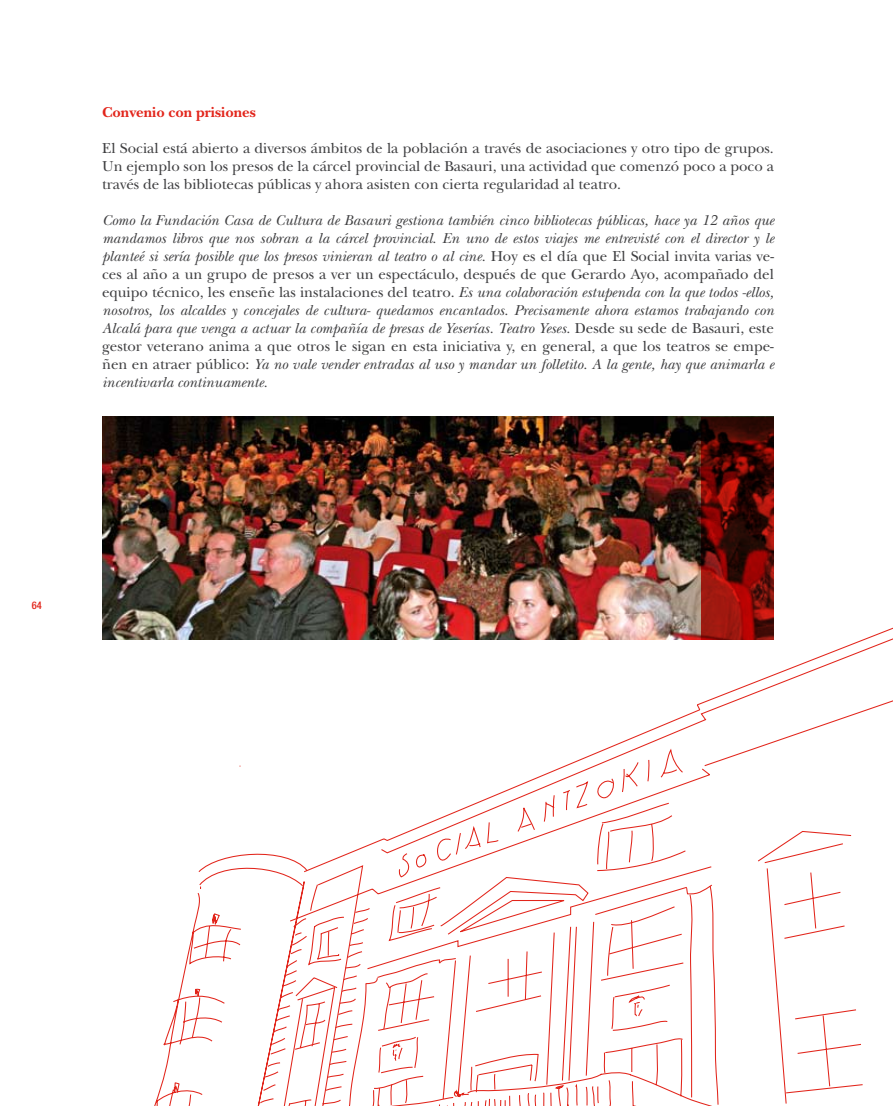
<style>
.page{position:relative;width:893px;height:1106px;background:#fff}
.page>*{position:absolute;margin:0;border:0;box-sizing:border-box;transform-origin:0 0}
.t1{font:italic 15px/18px "New Baskerville";color:#3e3e40;text-align:justify}
.t2{font:15px/18px "New Baskerville";color:#3e3e40;text-align:justify}
.t3{font:700 15px "New Baskerville";color:#e2251b}
.t4{font:500 condensed 10.5px "Helvetica Neue";color:#e2251b}
.s1{font-style:normal}
</style>
<div class="page">
<img style="left:102px;top:417px;width:600px;height:222px">
<svg style="left:702px;top:417px;width:72px;height:209px"></svg>
<svg style="left:132px;top:626px;width:760px;height:478px"></svg>
<svg style="left:132px;top:802px;width:607px;height:304px"></svg>
<hr style="left:892px;top:0;width:1px;height:1106px;background:#e2251b">
<p class="t3" style="left:102px;top:104px;width:155px">Convenio con prisiones</p>
<p class="t2" style="left:102px;top:139px;width:673px">El Social está abierto a diversos ámbitos de la población a través de asociaciones y otro tipo de grupos.<br>Un ejemplo son los presos de la cárcel provincial de Basauri, una actividad que comenzó poco a poco a través de las bibliotecas públicas y ahora asisten con cierta regularidad al teatro.</p>
<p class="t1" style="left:102px;top:212px;width:673px">Como la Fundación Casa de Cultura de Basauri gestiona también cinco bibliotecas públicas, hace ya 12 años que mandamos libros que nos sobran a la cárcel provincial. En uno de estos viajes me entrevisté con el director y le planteé si sería posible que los presos vinieran al teatro o al cine. <span class="s1">Hoy es el día que El Social invita varias ve&shy;ces al año a un grupo de presos a ver un espectáculo, después de que Gerardo Ayo, acompañado del equipo técnico, les enseñe las instalaciones del teatro.</span> Es una colaboración estupenda con la que todos -ellos, nosotros, los alcaldes y concejales de cultura- quedamos encantados. Precisamente ahora estamos trabajando con Alcalá para que venga a actuar la compañía de presas de Yeserías. Teatro Yeses. <span class="s1">Desde su sede de Basauri, este gestor veterano anima a que otros le sigan en esta iniciativa y, en general, a que los teatros se empe&shy;ñen en atraer público:</span> Ya no vale vender entradas al uso y mandar un folletito. A la gente, hay que animarla e incentivarla continuamente.</p>
<p class="t4" style="left:32px;top:599px;width:12px">64</p>
</div>
